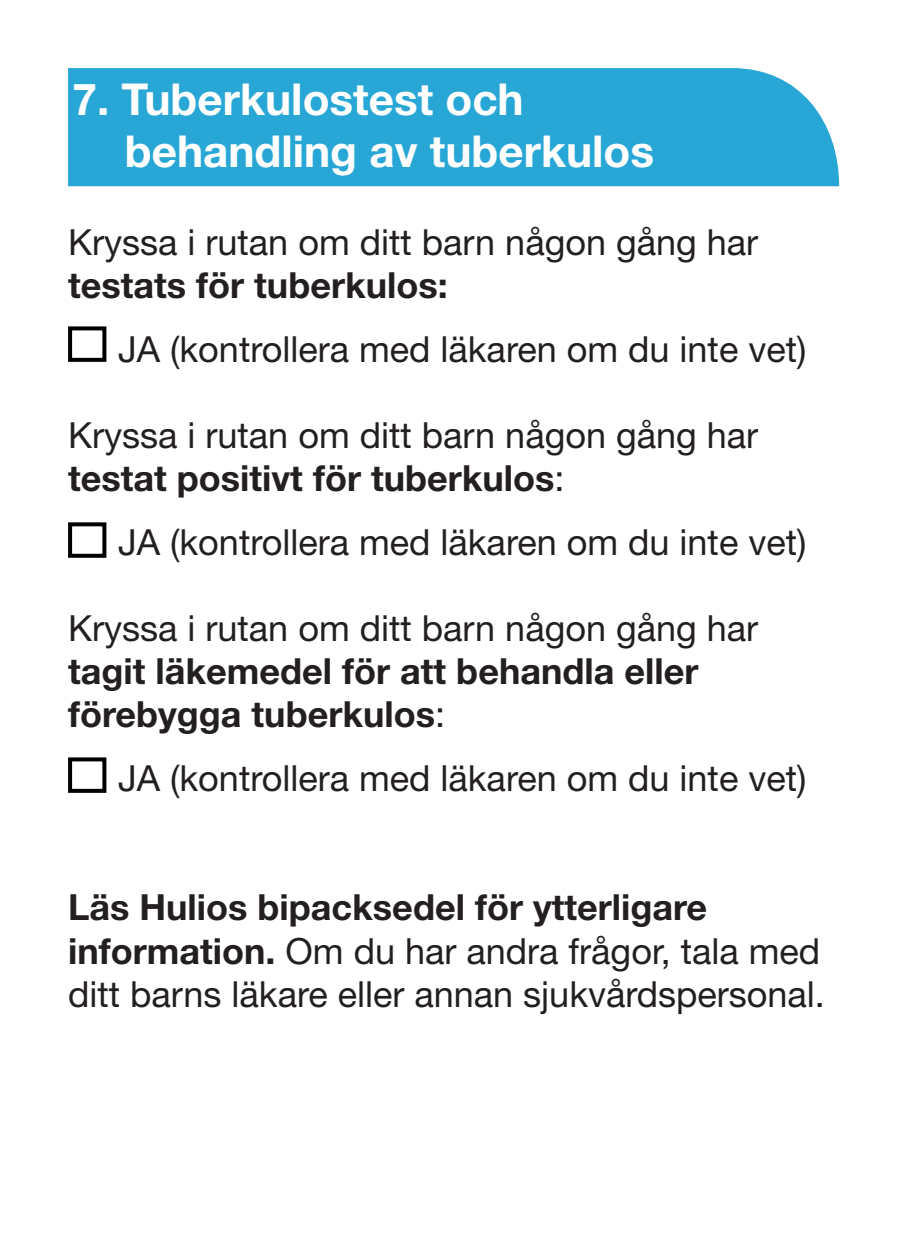
<style>
.page{position:relative;width:908px;height:1259px;background:#fff}
.page>*{position:absolute;margin:0;border:0;box-sizing:border-box;transform-origin:0 0}
.Rubrik_Vit{font:700 44px/52px "Helvetica Neue LT Pro";color:#fff}
.t1{font:36px/43.2px "Helvetica Neue LT Pro";color:#231f20}
.t2{font:700 36px/43.2px "Helvetica Neue LT Pro";color:#231f20}
.s1{font-weight:700}
.s2{font-weight:400}
</style>
<div class="page">
<div style="left:68px;top:326px;width:38px;height:36px;background:#fff;border:4px solid #000"></div>
<div style="left:68px;top:522px;width:38px;height:36px;background:#fff;border:4px solid #000"></div>
<div style="left:68px;top:757px;width:38px;height:36px;background:#fff;border:4px solid #000"></div>
<div style="left:68px;top:68px;width:770px;height:118px;background:#28a7d6"></div>
<p class="Rubrik_Vit" style="left:125px;top:72px;width:530px;text-indent:-52px">7. Tuberkulostest och behandling av tuberkulos</p>
<p class="t1" style="left:68px;top:220px;width:691px">Kryssa i rutan om ditt barn någon gång har <span class="s1">testats för tuberkulos:</span></p>
<p class="t1" style="left:118px;top:326px;width:689px">JA (kontrollera med läkaren om du inte vet)</p>
<p class="t1" style="left:68px;top:413px;width:691px">Kryssa i rutan om ditt barn någon gång har <span class="s1">testat positivt för tuberkulos</span>:</p>
<p class="t1" style="left:118px;top:519px;width:689px">JA (kontrollera med läkaren om du inte vet)</p>
<p class="t2" style="left:68px;top:605px;width:691px"><span class="s2">Kryssa i rutan om ditt barn någon gång har </span>tagit läkemedel för att behandla eller förebygga tuberkulos<span class="s2">:</span></p>
<p class="t1" style="left:118px;top:755px;width:689px">JA (kontrollera med läkaren om du inte vet)</p>
<p class="t1" style="left:68px;top:885px;width:758px"><span class="s1">Läs Hulios bipacksedel för ytterligare information.</span> Om du har andra frågor, tala med ditt barns läkare eller annan sjukvårdspersonal.</p>
</div>
